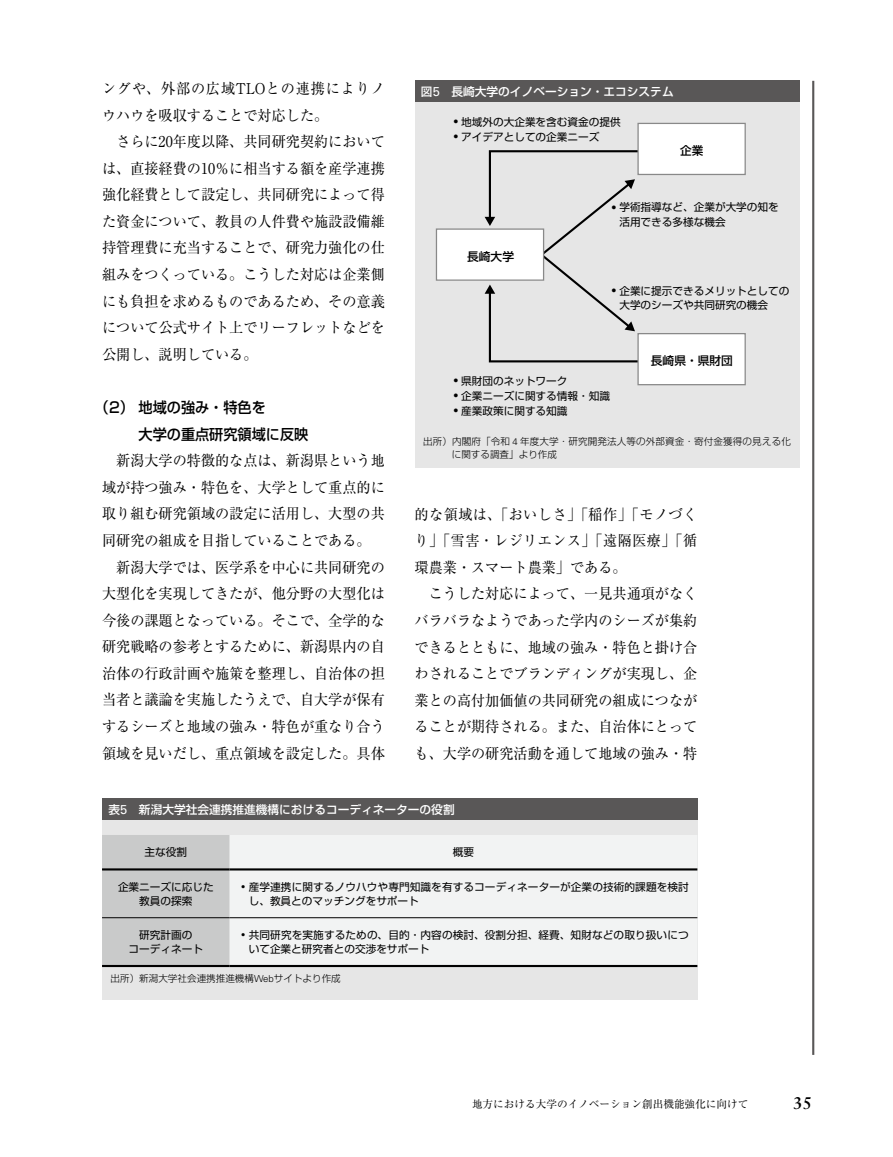
<style>
.page{position:relative;width:893px;height:1157px;background:#fff}
.page>*{position:absolute;margin:0;border:0;box-sizing:border-box;transform-origin:0 0}
.t1{font:700 16.95px "Sabon LT Std";color:#000}
.t2{font:14.85px/26.5px "Ryumin Pr 6 N";color:#000;text-align:justify;scale:.95 1}
.t3{font:500 14.85px/26.5px "Shin Go Pr 6 N";color:#000;scale:.95 1}
.t4{font:500 11.7px "Shin Go Pr 6 N";color:#fff}
.t5{font:500 11.7px "Shin Go Pr 6 N";color:#000}
.t6{font:10.65px/13.8px "Shin Go Pr 6 N";color:#000}
.t7{font:10.65px "Ryumin Pr 6 N";color:#000}
.t8{font:300 9.6px/12.8px "Shin Go Pr 6 N";letter-spacing:.01em;color:#000}
.s1{font-family:"Univers LT Std";font-weight:400;font-size:12.9px}
.s2{font-family:"Univers LT Std"}
</style>
<div class="page">
<hr style="left:812px;top:81px;width:2px;height:973px;background:#595757">
<div style="left:415px;top:81px;width:384px;height:21px;background:#595757"></div>
<div style="left:415px;top:102px;width:384px;height:366px;background:#e6e6e6"></div>
<svg style="left:485px;top:150px;width:152px;height:213px"></svg>
<div style="left:638px;top:123px;width:107px;height:51px;background:#fff"></div>
<div style="left:637px;top:123px;width:109px;height:52px;border:1px solid #898989"></div>
<div style="left:638px;top:333px;width:107px;height:52px;background:#fff"></div>
<div style="left:637px;top:333px;width:109px;height:52px;border:1px solid #898989"></div>
<div style="left:436px;top:229px;width:108px;height:51px;background:#fff"></div>
<div style="left:436px;top:228px;width:108px;height:53px;border:1px solid #898989"></div>
<div style="left:102px;top:799px;width:595px;height:21px;background:#595757"></div>
<div style="left:102px;top:820px;width:595px;height:179px;background:#e6e6e6"></div>
<div style="left:102px;top:835px;width:128px;height:130px;background:#c9caca"></div>
<div style="left:230px;top:835px;width:467px;height:129px;background:#f2f3f3"></div>
<hr style="left:102px;top:917px;width:128px;height:1px;background:#000">
<hr style="left:230px;top:917px;width:467px;height:1px;background:#000">
<hr style="left:102px;top:868px;width:128px;height:2px;background:#000">
<hr style="left:230px;top:868px;width:467px;height:2px;background:#000">
<hr style="left:102px;top:965px;width:128px;height:2px;background:#000">
<hr style="left:230px;top:965px;width:467px;height:2px;background:#000">
<p class="t2" style="left:102px;top:74px;width:299px">ングや、外部の広域TLOとの連携によりノウハウを吸収することで対応した。</p>
<p class="t2" style="left:102px;top:127px;width:299px;text-indent:14px">さらに20年度以降、共同研究契約においては、直接経費の10％に相当する額を産学連携強化経費として設定し、共同研究によって得た資金について、教員の人件費や施設設備維持管理費に充当することで、研究力強化の仕組みをつくっている。こうした対応は企業側にも負担を求めるものであるため、その意義について公式サイト上でリーフレットなどを公開し、説明している。</p>
<p class="t3" style="left:139px;top:393px;width:180px;text-indent:-44px">（2） 地域の強み・特色を<br>大学の重点研究領域に反映</p>
<p class="t2" style="left:116px;top:446px;width:284px">新潟大学の特徴的な点は、新潟県という地</p>
<p class="t2" style="left:102px;top:473px;width:299px">域が持つ強み・特色を、大学として重点的に</p>
<p class="t2" style="left:102px;top:500px;width:299px">取り組む研究領域の設定に活用し、大型の共</p>
<p class="t2" style="left:102px;top:526px;width:284px">同研究の組成を目指していることである。</p>
<p class="t2" style="left:116px;top:553px;width:284px">新潟大学では、医学系を中心に共同研究の</p>
<p class="t2" style="left:102px;top:579px;width:299px">大型化を実現してきたが、他分野の大型化は</p>
<p class="t2" style="left:102px;top:606px;width:299px">今後の課題となっている。そこで、全学的な</p>
<p class="t2" style="left:102px;top:632px;width:299px">研究戦略の参考とするために、新潟県内の自</p>
<p class="t2" style="left:102px;top:659px;width:299px">治体の行政計画や施策を整理し、自治体の担</p>
<p class="t2" style="left:102px;top:686px;width:299px">当者と議論を実施したうえで、自大学が保有</p>
<p class="t2" style="left:102px;top:712px;width:299px">するシーズと地域の強み・特色が重なり合う</p>
<p class="t2" style="left:102px;top:739px;width:299px">領域を見いだし、重点領域を設定した。具体</p>
<p class="t4" style="left:421px;top:82px;width:254px">図<span class="s1">5</span>　長崎大学のイノベーション・エコシステム</p>
<p class="t6" style="left:454px;top:114px;width:168px"><sup>●</sup> 地域外の大企業を含む資金の提供</p>
<p class="t6" style="left:454px;top:129px;width:147px"><sup>●</sup> アイデアとしての企業ニーズ</p>
<p class="t5" style="left:680px;top:141px;width:25px">企業</p>
<p class="t5" style="left:467px;top:247px;width:48px">長崎大学</p>
<p class="t6" style="left:609px;top:199px;width:172px;line-height:14.9px"><sup>●</sup> 学術指導など、企業が大学の知を　活用できる多様な機会</p>
<p class="t6" style="left:609px;top:282px;width:182px;line-height:14.9px"><sup>●</sup> 企業に提示できるメリットとしての　大学のシーズや共同研究の機会</p>
<p class="t5" style="left:651px;top:351px;width:83px">長崎県・県財団</p>
<p class="t6" style="left:454px;top:373px;width:115px"><sup>●</sup> 県財団のネットワーク</p>
<p class="t6" style="left:454px;top:388px;width:158px"><sup>●</sup> 企業ニーズに関する情報・知識</p>
<p class="t6" style="left:454px;top:403px;width:115px"><sup>●</sup> 産業政策に関する知識</p>
<p class="t8" style="left:452px;top:434px;width:341px;text-indent:-29px">出所）内閣府「令和 <span class="s2">4</span> 年度大学・研究開発法人等の外部資金・寄付金獲得の見える化に関する調査」より作成</p>
<p class="t2" style="left:415px;top:500px;width:299px">的な領域は、「おいしさ」「稲作」「モノづくり」「雪害・レジリエンス」「遠隔医療」「循環農業・スマート農業」である。</p>
<p class="t2" style="left:415px;top:580px;width:299px;text-indent:14px">こうした対応によって、一見共通項がなくバラバラなようであった学内のシーズが集約できるとともに、地域の強み・特色と掛け合わされることでブランディングが実現し、企業との高付加価値の共同研究の組成につながることが期待される。また、自治体にとっても、大学の研究活動を通して地域の強み・特</p>
<p class="t4" style="left:108px;top:800px;width:348px">表<span class="s1">5</span>　新潟大学社会連携推進機構におけるコーディネーターの役割</p>
<p class="t6" style="left:145px;top:844px;width:44px">主な役割</p>
<p class="t6" style="left:453px;top:844px;width:23px">概要</p>
<p class="t6" style="left:118px;top:879px;width:97px;text-align:center">企業ニーズに応じた教員の探索</p>
<p class="t6" style="left:249px;top:879px;width:442px;text-indent:-7px"><sup>●</sup> 産学連携に関するノウハウや専門知識を有するコーディネーターが企業の技術的課題を検討し、教員とのマッチングをサポート</p>
<p class="t6" style="left:129px;top:927px;width:76px;text-align:center">研究計画の<br>コーディネート</p>
<p class="t6" style="left:249px;top:927px;width:441px;text-indent:-7px"><sup>●</sup> 共同研究を実施するための、目的・内容の検討、役割分担、経費、知財などの取り扱いについて企業と研究者との交渉をサポート</p>
<p class="t8" style="left:111px;top:971px;width:232px">出所）新潟大学社会連携推進機構<span class="s2">Web</span>サイトより作成</p>
<p class="t7" style="left:472px;top:1095px;width:278px">地方における大学のイノベーション創出機能強化に向けて</p>
<p class="t1" style="left:793px;top:1093px;width:20px">35</p>
</div>
